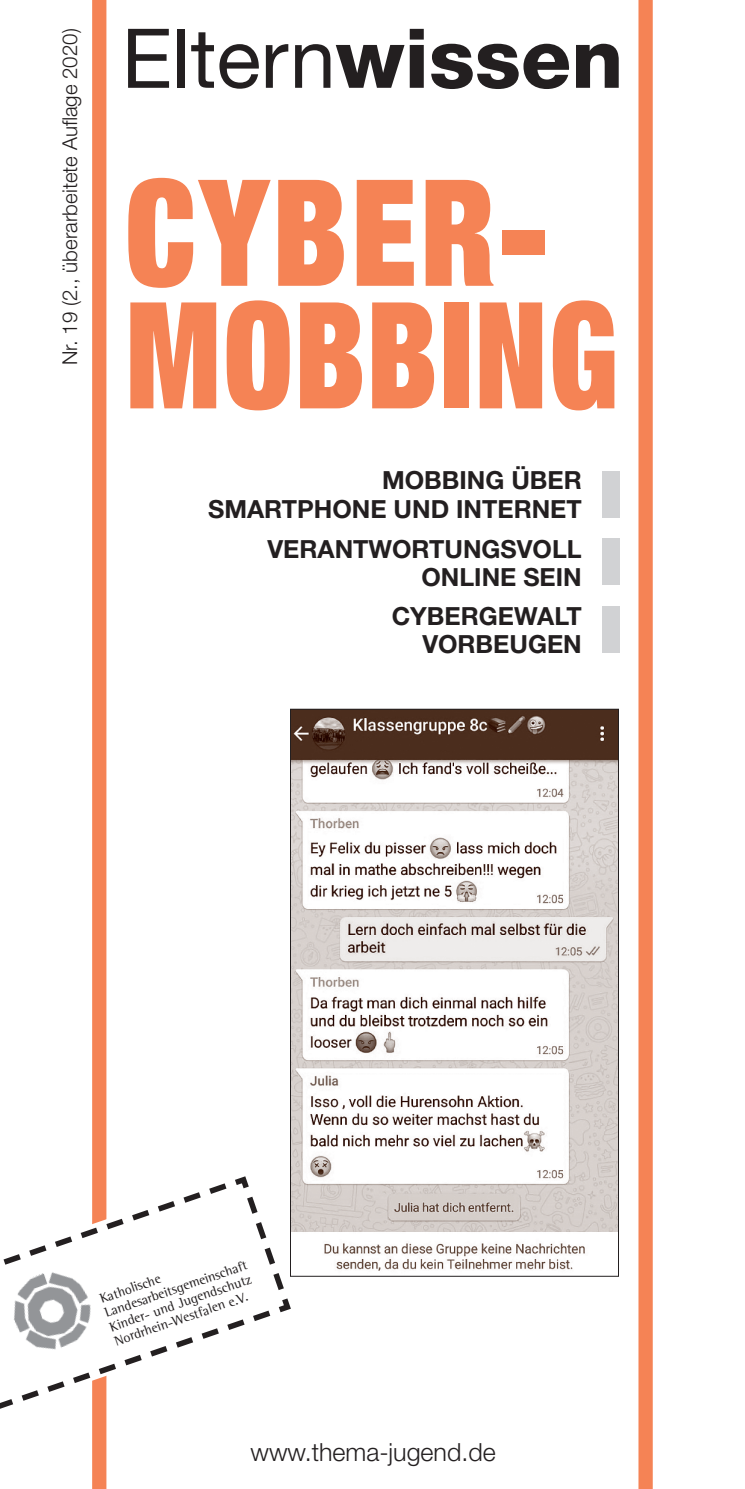
<style>
.page{position:relative;width:745px;height:1489px;background:#fff}
.page>*{position:absolute;margin:0;border:0;box-sizing:border-box;transform-origin:0 0}
.t1{font:900 expanded 148.25px/122.5px "Helvetica Neue";letter-spacing:.025em;color:#f58355;scale:.88 1}
.t2{font:82.5px "Helvetica Neue";color:#231f20}
.t3{font:700 25px/28.2px "Helvetica Neue";color:#231f20;text-align:right}
.t4{font:300 25px "Helvetica Neue";color:#231f20}
.t5{font:300 20.5px "Helvetica Neue";color:#231f20}
.t6{font:13.75px/15px "Rotis Semi Serif";color:#231f20}
.s1{font-weight:800}
</style>
<div class="page">
<img style="left:292px;top:711px;width:324px;height:560px">
<div style="left:601px;top:471px;width:17px;height:46px;background:#d1d2d4"></div>
<div style="left:601px;top:539px;width:17px;height:46px;background:#d1d2d4"></div>
<div style="left:601px;top:606px;width:17px;height:46px;background:#d1d2d4"></div>
<div style="left:92px;top:0;width:14px;height:1488px;background:#f58355"></div>
<div style="left:638px;top:0;width:14px;height:1488px;background:#f58355"></div>
<svg style="left:0;top:1172px;width:294px;height:256px"></svg>
<h3 class="t5" style="left:57px;top:365px;width:338px;rotate:-90deg">Nr. 19 (2., überarbeitete Auflage 2020)</h3>
<h2 class="t2" style="left:121px;top:9px;width:503px">Eltern<span class="s1">wissen</span></h2>
<h1 class="t1" style="left:125px;top:168px;width:560px">CYBER-<br>MOBBING</h1>
<h3 class="t3" style="left:208px;top:465px;width:375px">MOBBING ÜBER<br>SMARTPHONE UND INTERNET</h3>
<h3 class="t3" style="left:267px;top:534px;width:315px">VERANTWORTUNGSVOLL<br>ONLINE SEIN</h3>
<h3 class="t3" style="left:391px;top:601px;width:191px">CYBERGEWALT<br>VORBEUGEN</h3>
<p class="t6" style="left:98px;top:1291px;width:151px;rotate:-19deg">Katholische<br>Landesarbeitsgemeinschaft<br>Kinder- und Jugendschutz<br>Nordrhein-Westfalen e.V.</p>
<h3 class="t4" style="left:250px;top:1436px;width:246px">www.thema-jugend.de</h3>
</div>
